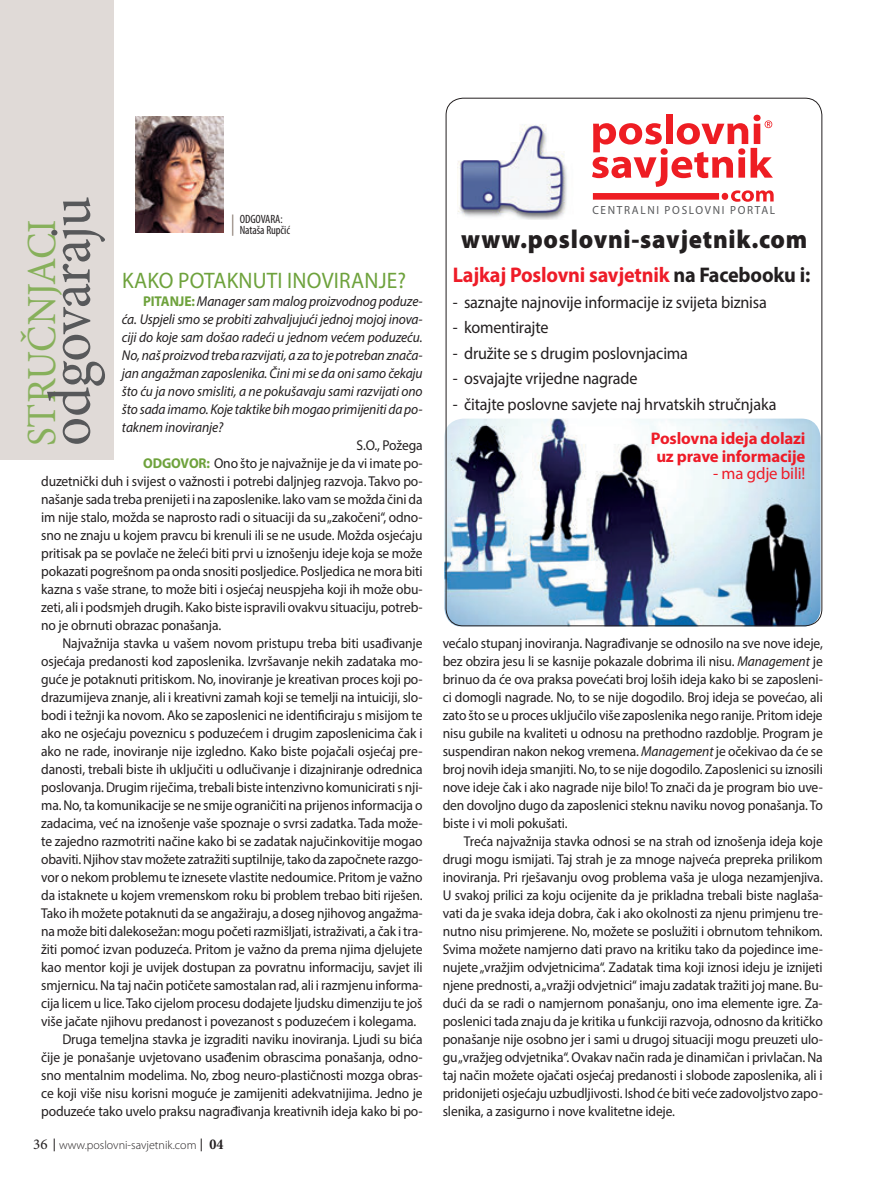
<style>
.page{position:relative;width:893px;height:1191px;background:#fff}
.page>*{position:absolute;margin:0;border:0;box-sizing:border-box;transform-origin:0 0}
.t1{font:60px "Minion Pro";letter-spacing:-.02em;color:#57585a;scale:.95 1}
.t2{font:41.25px "Minion Pro";color:#87b05b;scale:.95 1}
.t3{font:900 25.95px "Myriad Pro";letter-spacing:.03em;color:#231f20;scale:.95 1}
.t4{font:22.5px "Myriad Pro";letter-spacing:.01em;color:#6ea23c;scale:.95 1}
.t5{font:700 21.3px "Myriad Pro";letter-spacing:-.01em;color:#ee1c28;scale:.95 1}
.t6{font:16.95px "Myriad Pro";letter-spacing:-.01em;color:#231f20;scale:.95 1}
.t7{font:700 16.8px/17.5px "Myriad Pro";letter-spacing:-.01em;color:#ee1c28;text-align:center}
.t8{font:16.8px "Myriad Pro";letter-spacing:-.01em;color:#ee1c28}
.t9{font:14.25px/18px "Myriad Pro";letter-spacing:-.01em;color:#231f20;text-align:justify;scale:.95 1}
.t10{font:italic 14.25px/18px "Myriad Pro";letter-spacing:-.01em;color:#231f20;text-align:justify;scale:.95 1}
.t11{font:300 12px "Myriad Pro";color:#231f20}
.t12{font:condensed 12px/10.5px "Myriad Pro";letter-spacing:-.005em;color:#231f20}
.t13{font:11.85px "Myriad Pro";letter-spacing:.15em;color:#57585a;scale:.95 1}
.s1{font-weight:700;font-style:normal;color:#6ea23c}
.s2{font-weight:700;color:#6ea23c}
.s3{font-family:"Minion Pro";font-weight:400;font-size:15px}
.s4{font-family:"Minion Pro";font-weight:700;font-stretch:condensed;font-size:15px}
.s5{color:#231f20}
.s6{font-style:italic}
</style>
<div class="page">
<svg style="left:54px;top:1138px;width:1px;height:13px"></svg>
<svg style="left:201px;top:1138px;width:1px;height:13px"></svg>
<svg style="left:232px;top:214px;width:1px;height:22px"></svg>
<img style="left:135px;top:116px;width:88px;height:117px">
<div style="left:0;top:0;width:113px;height:459px;background:#e0dad7"></div>
<img style="left:444px;top:418px;width:376px;height:208px">
<img style="left:458px;top:124px;width:109px;height:95px">
<div style="left:666px;top:114px;width:7px;height:30px;background:#ee1d23"></div>
<svg style="left:592px;top:115px;width:182px;height:87px"></svg>
<h1 class="t1" style="left:30px;top:446px;width:264px;rotate:-90deg">odgovaraju</h1>
<p class="t12" style="left:240px;top:214px;width:52px">ODGOVARA:<br>Nataša Rupčić</p>
<h2 class="t2" style="left:14px;top:446px;width:240px;rotate:-90deg">STRUČNJACI</h2>
<h3 class="t4" style="left:122px;top:267px;width:300px">KAKO POTAKNUTI INOVIRANJE?</h3>
<p class="t10" style="left:122px;top:292px;width:318px;text-indent:21px"><span class="s1">PITANJE:</span> Manager sam malog proizvodnog poduze&shy;ća. Uspjeli smo se probiti zahvaljujući jednoj mojoj inova&shy;ciji do koje sam došao radeći u jednom većem poduzeću.<br>No, naš proizvod treba razvijati, a za to je potreban znača&shy;jan angažman zaposlenika. Čini mi se da oni samo čekaju što ću ja novo smisliti, a ne pokušavaju sami razvijati ono što sada imamo. Koje taktike bih mogao primijeniti da po&shy;taknem inoviranje?</p>
<p class="t9" style="left:356px;top:436px;width:71px">S.O., Požega</p>
<p class="t9" style="left:143px;top:454px;width:296px"><span class="s2">ODGOVOR:</span> Ono što je najvažnije je da vi imate po-</p>
<p class="t9" style="left:41px;top:472px;width:403px">duzetnički duh i svijest o važnosti i potrebi daljnjeg razvoja. Takvo po-</p>
<p class="t9" style="left:41px;top:490px;width:403px">našanje sada treba prenijeti i na zaposlenike. Iako vam se možda čini da</p>
<p class="t9" style="left:41px;top:508px;width:403px">im nije stalo, možda se naprosto radi o situaciji da su „zakočeni“, odno-</p>
<p class="t9" style="left:41px;top:526px;width:403px">sno ne znaju u kojem pravcu bi krenuli ili se ne usude. Možda osjećaju</p>
<p class="t9" style="left:41px;top:544px;width:403px">pritisak pa se povlače ne želeći biti prvi u iznošenju ideje koja se može</p>
<p class="t9" style="left:41px;top:562px;width:403px">pokazati pogrešnom pa onda snositi posljedice. Posljedica ne mora biti</p>
<p class="t9" style="left:41px;top:580px;width:403px">kazna s vaše strane, to može biti i osjećaj neuspjeha koji ih može obu-</p>
<p class="t9" style="left:41px;top:598px;width:403px">zeti, ali i podsmjeh drugih. Kako biste ispravili ovakvu situaciju, potreb-</p>
<p class="t9" style="left:41px;top:616px;width:191px">no je obrnuti obrazac ponašanja.</p>
<p class="t9" style="left:62px;top:634px;width:381px">Najvažnija stavka u vašem novom pristupu treba biti usađivanje</p>
<p class="t9" style="left:41px;top:652px;width:403px">osjećaja predanosti kod zaposlenika. Izvršavanje nekih zadataka mo-</p>
<p class="t9" style="left:41px;top:670px;width:403px">guće je potaknuti pritiskom. No, inoviranje je kreativan proces koji po-</p>
<p class="t9" style="left:41px;top:688px;width:403px">drazumijeva znanje, ali i kreativni zamah koji se temelji na intuiciji, slo-</p>
<p class="t9" style="left:41px;top:706px;width:403px">bodi i težnji ka novom. Ako se zaposlenici ne identificiraju s misijom te</p>
<p class="t9" style="left:41px;top:724px;width:403px">ako ne osjećaju poveznicu s poduzećem i drugim zaposlenicima čak i</p>
<p class="t9" style="left:41px;top:742px;width:403px">ako ne rade, inoviranje nije izgledno. Kako biste pojačali osjećaj pre-</p>
<p class="t9" style="left:41px;top:760px;width:403px">danosti, trebali biste ih uključiti u odlučivanje i dizajniranje odrednica</p>
<p class="t9" style="left:41px;top:778px;width:403px">poslovanja. Drugim riječima, trebali biste intenzivno komunicirati s nji-</p>
<p class="t9" style="left:41px;top:796px;width:403px">ma. No, ta komunikacije se ne smije ograničiti na prijenos informacija o</p>
<p class="t9" style="left:41px;top:814px;width:403px">zadacima, već na iznošenje vaše spoznaje o svrsi zadatka. Tada može-</p>
<p class="t9" style="left:41px;top:832px;width:403px">te zajedno razmotriti načine kako bi se zadatak najučinkovitije mogao</p>
<p class="t9" style="left:41px;top:850px;width:403px">obaviti. Njihov stav možete zatražiti suptilnije, tako da započnete razgo-</p>
<p class="t9" style="left:41px;top:868px;width:403px">vor o nekom problemu te iznesete vlastite nedoumice. Pritom je važno</p>
<p class="t9" style="left:41px;top:886px;width:403px">da istaknete u kojem vremenskom roku bi problem trebao biti riješen.</p>
<p class="t9" style="left:41px;top:904px;width:403px">Tako ih možete potaknuti da se angažiraju, a doseg njihovog angažma-</p>
<p class="t9" style="left:41px;top:922px;width:403px">na može biti dalekosežan: mogu početi razmišljati, istraživati, a čak i tra-</p>
<p class="t9" style="left:41px;top:940px;width:403px">žiti pomoć izvan poduzeća. Pritom je važno da prema njima djelujete</p>
<p class="t9" style="left:41px;top:958px;width:403px">kao mentor koji je uvijek dostupan za povratnu informaciju, savjet ili</p>
<p class="t9" style="left:41px;top:976px;width:403px">smjernicu. Na taj način potičete samostalan rad, ali i razmjenu informa-</p>
<p class="t9" style="left:41px;top:994px;width:403px">cija licem u lice. Tako cijelom procesu dodajete ljudsku dimenziju te još</p>
<p class="t9" style="left:41px;top:1012px;width:396px">više jačate njihovu predanost i povezanost s poduzećem i kolegama.</p>
<p class="t9" style="left:62px;top:1030px;width:381px">Druga temeljna stavka je izgraditi naviku inoviranja. Ljudi su bića</p>
<p class="t9" style="left:41px;top:1048px;width:403px">čije je ponašanje uvjetovano usađenim obrascima ponašanja, odno-</p>
<p class="t9" style="left:41px;top:1066px;width:403px">sno mentalnim modelima. No, zbog neuro-plastičnosti mozga obras-</p>
<p class="t9" style="left:41px;top:1084px;width:403px">ce koji više nisu korisni moguće je zamijeniti adekvatnijima. Jedno je</p>
<p class="t9" style="left:41px;top:1102px;width:403px">poduzeće tako uvelo praksu nagrađivanja kreativnih ideja kako bi po-</p>
<p class="t11" style="left:33px;top:1137px;width:192px"><span class="s3">36</span> www.poslovni-savjetnik.com <span class="s4">04</span></p>
<p class="t13" style="left:592px;top:203px;width:194px">CENTRALNI POSLOVNI PORTAL</p>
<h3 class="t3" style="left:461px;top:222px;width:366px">www.poslovni-savjetnik.com</h3>
<h3 class="t5" style="left:453px;top:261px;width:378px">Lajkaj Poslovni savjetnik <span class="s5">na Facebooku i:</span></h3>
<p class="t6" style="left:453px;top:291px;width:332px">- saznajte najnovije informacije iz svijeta biznisa</p>
<p class="t6" style="left:453px;top:317px;width:102px">- komentirajte</p>
<p class="t6" style="left:453px;top:342px;width:249px">- družite se s drugim poslovnjacima</p>
<p class="t6" style="left:453px;top:368px;width:196px">- osvajajte vrijedne nagrade</p>
<p class="t6" style="left:453px;top:393px;width:342px">- čitajte poslovne savjete naj hrvatskih stručnjaka</p>
<p class="t7" style="left:651px;top:429px;width:156px">Poslovna ideja dolazi uz prave informacije</p>
<p class="t8" style="left:713px;top:463px;width:94px">- ma gdje bili!</p>
<p class="t9" style="left:443px;top:634px;width:402px">većalo stupanj inoviranja. Nagrađivanje se odnosilo na sve nove ideje, bez obzira jesu li se kasnije pokazale dobrima ili nisu. <span class="s6">Management</span> je brinuo da će ova praksa povećati broj loših ideja kako bi se zaposleni&shy;ci domogli nagrade. No, to se nije dogodilo. Broj ideja se povećao, ali zato što se u proces uključilo više zaposlenika nego ranije. Pritom ideje nisu gubile na kvaliteti u odnosu na prethodno razdoblje. Program je suspendiran nakon nekog vremena. <span class="s6">Management</span> je očekivao da će se broj novih ideja smanjiti. No, to se nije dogodilo. Zaposlenici su iznosili nove ideje čak i ako nagrade nije bilo! To znači da je program bio uve&shy;den dovoljno dugo da zaposlenici steknu naviku novog ponašanja. To biste i vi moli pokušati.</p>
<p class="t9" style="left:443px;top:832px;width:402px;text-indent:21px">Treća najvažnija stavka odnosi se na strah od iznošenja ideja koje drugi mogu ismijati. Taj strah je za mnoge najveća prepreka prilikom inoviranja. Pri rješavanju ovog problema vaša je uloga nezamjenjiva.<br>U svakoj prilici za koju ocijenite da je prikladna trebali biste naglaša&shy;vati da je svaka ideja dobra, čak i ako okolnosti za njenu primjenu tre&shy;nutno nisu primjerene. No, možete se poslužiti i obrnutom tehnikom.<br>Svima možete namjerno dati pravo na kritiku tako da pojedince ime&shy;nujete „vražjim odvjetnicima“. Zadatak tima koji iznosi ideju je iznijeti njene prednosti, a „vražji odvjetnici“ imaju zadatak tražiti joj mane. Bu&shy;dući da se radi o namjernom ponašanju, ono ima elemente igre. Za&shy;poslenici tada znaju da je kritika u funkciji razvoja, odnosno da kritičko ponašanje nije osobno jer i sami u drugoj situaciji mogu preuzeti ulo&shy;gu „vražjeg odvjetnika“. Ovakav način rada je dinamičan i privlačan. Na taj način možete ojačati osjećaj predanosti i slobode zaposlenika, ali i pridonijeti osjećaju uzbudljivosti. Ishod će biti veće zadovoljstvo zapo&shy;slenika, a zasigurno i nove kvalitetne ideje.</p>
</div>
